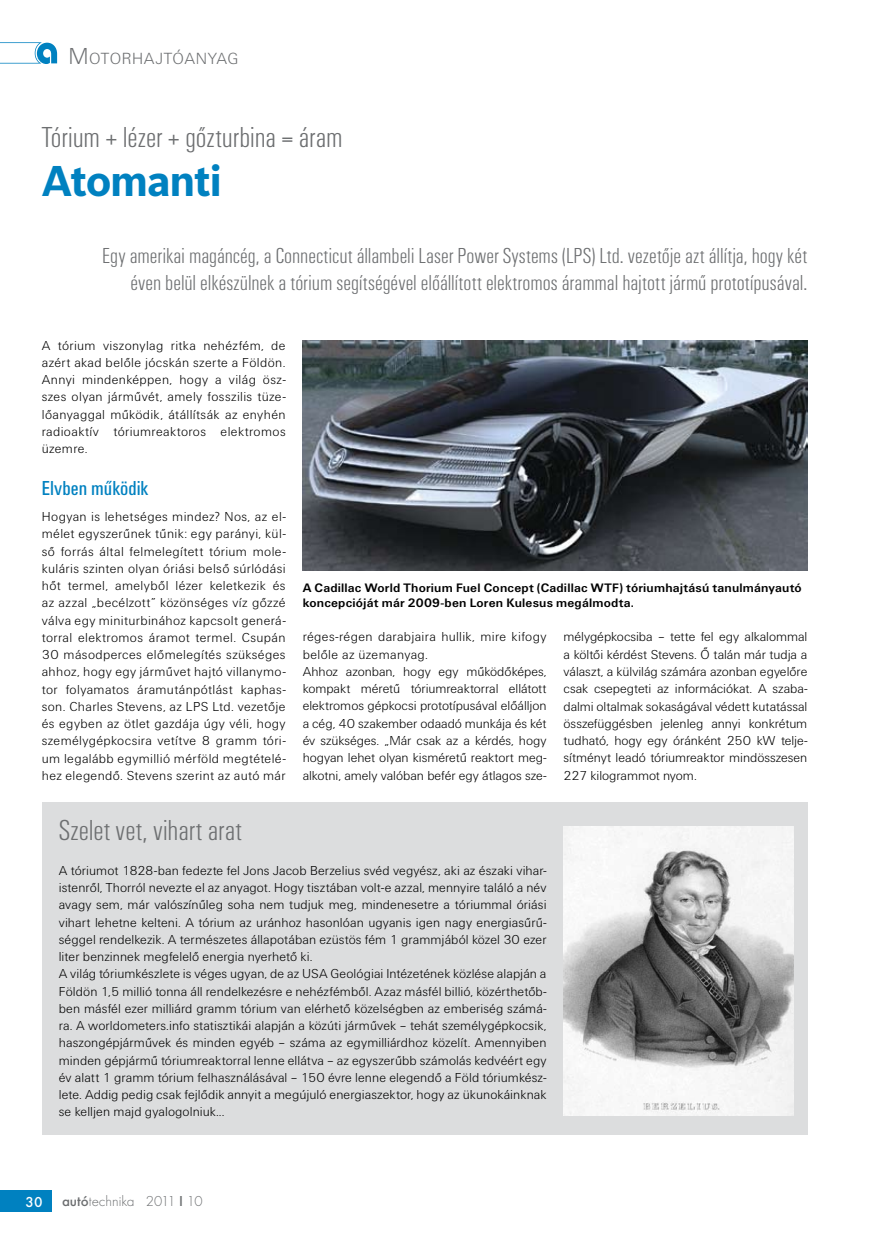
<style>
.page{position:relative;width:872px;height:1246px;background:#fff}
.page>*{position:absolute;margin:0;border:0;box-sizing:border-box;transform-origin:0 0}
.t1{font:700 42px "Bosch Sans East";letter-spacing:-.035em;color:#0081c0}
.t2{font:30px "U001 Con Lig";letter-spacing:-.005em;color:#6d6f71}
.t3{font:22.5px/27px "U001 Con Lig";color:#6d6f71;text-align:right}
.t4{font:21px "U001 Con";color:#0081c0}
.t5{font:16.8px "U001 Lig";letter-spacing:.035em;color:#6d6f71}
.t6{font:300 15px "Futura TOT";color:#6d6f71}
.t7{font:500 15px "Futura TOT";color:#fff}
.t8{font:13.5px/17.2px "U001 Lig";letter-spacing:.005em;color:#000;text-align:justify}
.t9{font:700 12.75px/15.3px "U001";letter-spacing:.015em;color:#000}
.s1{font-size:24px}
.s2{font-weight:500}
</style>
<div class="page">
<div style="left:0;top:1191px;width:51px;height:21px;background:#0081c0"></div>
<svg style="left:0;top:42px;width:57px;height:22px"></svg>
<div style="left:42px;top:803px;width:765px;height:332px;background:#dcddde"></div>
<img style="left:303px;top:341px;width:504px;height:229px">
<img style="left:563px;top:827px;width:231px;height:288px">
<p class="t5" style="left:68px;top:49px;width:171px"><span class="s1">M</span>OTORHAJTÓANYAG</p>
<p class="t2" style="left:42px;top:121px;width:302px">Tórium + lézer + gőzturbina = áram</p>
<p class="t1" style="left:42px;top:155px;width:182px">Atomanti</p>
<p class="t3" style="left:102px;top:243px;width:706px">Egy amerikai magáncég, a Connecticut állambeli Laser Power Systems (LPS) Ltd. vezetője azt állítja, hogy két éven belül elkészülnek a tórium segítségével előállított elektromos árammal hajtott jármű prototípusával.</p>
<p class="t8" style="left:42px;top:337px;width:245px">A tórium viszonylag ritka nehézfém, de azért akad belőle jócskán szerte a Földön.<br>Annyi mindenképpen, hogy a világ ös - szes olyan járművét, amely fosszilis tüze&shy;lőanyaggal működik, átállítsák az enyhén radioaktív tóriumreaktoros elektromos üzemre.</p>
<p class="t4" style="left:42px;top:477px;width:108px">Elvben működik</p>
<p class="t8" style="left:42px;top:508px;width:245px">Hogyan is lehetséges mindez? Nos, az el&shy;mélet egyszerűnek tűnik: egy parányi, kül&shy;ső forrás által felmelegített tórium mole&shy;kuláris szinten olyan óriási belső súrlódási hőt termel, amelyből lézer keletkezik és az azzal „becélzott” közönséges víz gőzzé válva egy miniturbinához kapcsolt generá&shy;torral elektromos áramot termel. Csupán 30 másodperces előmelegítés szükséges ahhoz, hogy egy járművet hajtó villanymo&shy;tor folyamatos áramutánpótlást kaphas&shy;son. Charles Stevens, az LPS Ltd. vezetője és egyben az ötlet gazdája úgy véli, hogy személygépkocsira vetítve 8 gramm tóri&shy;um legalább egymillió mérföld megtételé&shy;hez elegendő. Stevens szerint az autó már</p>
<p class="t9" style="left:303px;top:580px;width:500px">A Cadillac World Thorium Fuel Concept (Cadillac WTF) tóriumhajtású tanulmányautó koncepcióját már 2009-ben Loren Kulesus megálmodta.</p>
<p class="t8" style="left:303px;top:628px;width:245px;text-align:left">réges-régen darabjaira hullik, mire kifogy belőle az üzemanyag.<br>Ahhoz azonban, hogy egy működőképes, kompakt méretű tóriumreaktorral ellátott elektromos gépkocsi prototípusával előálljon a cég, 40 szakember odaadó munkája és két év szükséges. „Már csak az a kérdés, hogy hogyan lehet olyan kisméretű reaktort meg&shy;alkotni, amely valóban befér egy átlagos sze-</p>
<p class="t8" style="left:563px;top:628px;width:245px">mélygépkocsiba – tette fel egy alkalommal a költői kérdést Stevens. Ő talán már tudja a választ, a külvilág számára azonban egyelőre csak csepegteti az információkat. A szaba&shy;dalmi oltalmak sokaságával védett kutatással összefüggésben jelenleg annyi konkrétum tudható, hogy egy óránként 250 kW telje&shy;sítményt leadó tóriumreaktor mindösszesen 227 kilogrammot nyom.</p>
<p class="t2" style="left:59px;top:814px;width:184px">Szelet vet, vihart arat</p>
<p class="t8" style="left:59px;top:862px;width:489px;text-align:left">A tóriumot 1828-ban fedezte fel Jons Jacob Berzelius svéd vegyész, aki az északi vihar&shy;istenről, Thorról nevezte el az anyagot. Hogy tisztában volt-e azzal, mennyire találó a név avagy sem, már valószínűleg soha nem tudjuk meg, mindenesetre a tóriummal óriási vihart lehetne kelteni. A tórium az uránhoz hasonlóan ugyanis igen nagy energiasűrű&shy;séggel rendelkezik. A természetes állapotában ezüstös fém 1 grammjából közel 30 ezer liter benzinnek megfelelő energia nyerhető ki.<br>A világ tóriumkészlete is véges ugyan, de az USA Geológiai Intézetének közlése alapján a Földön 1,5 millió tonna áll rendelkezésre e nehézfémből. Azaz másfél billió, közérthetőb&shy;ben másfél ezer milliárd gramm tórium van elérhető közelségben az emberiség számá&shy;ra. A worldometers.info statisztikái alapján a közúti járművek – tehát személygépkocsik, haszongépjárművek és minden egyéb – száma az egymilliárdhoz közelít. Amennyiben minden gépjármű tóriumreaktorral lenne ellátva – az egyszerűbb számolás kedvéért egy év alatt 1 gramm tórium felhasználásával – 150 évre lenne elegendő a Föld tóriumkész&shy;lete. Addig pedig csak fejlődik annyit a megújuló energiaszektor, hogy az ükunokáinknak se kelljen majd gyalogolniuk...</p>
<p class="t7" style="left:26px;top:1193px;width:19px">30</p>
<p class="t6" style="left:62px;top:1193px;width:142px"><span class="s2">autó</span>technika 2011 <span class="s2">I</span> 10</p>
</div>
